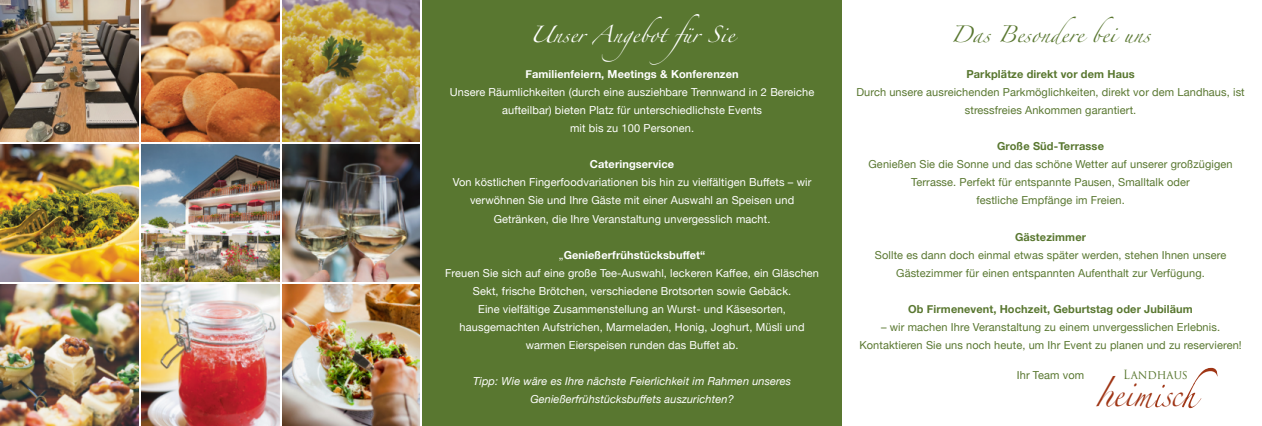
<style>
.page{position:relative;width:1262px;height:426px;background:#fff}
.page>*{position:absolute;margin:0;border:0;box-sizing:border-box;transform-origin:0 0}
.t1{font:24.6px "Zapfino";color:#9f3515;scale:.87 1}
.t2{font:15px "Zapfino";letter-spacing:.01em;color:#fff}
.t3{font:15px "Zapfino";letter-spacing:.01em;color:#597730}
.t4{font:12.3px "Trajan Pro 3";color:#597730;scale:.94 1}
.t5{font:11px/18px "Helvetica Neue";letter-spacing:.01em;color:#fff;text-align:center}
.t6{font:11px/18px "Helvetica Neue";letter-spacing:.01em;color:#597730;text-align:center}
.t7{font:700 11px "Helvetica Neue";letter-spacing:.01em;color:#597730}
.t8{font:italic 11px/18px "Helvetica Neue";letter-spacing:.01em;color:#fff;text-align:center}
.t9{font:700 11px "Helvetica Neue";letter-spacing:.01em;color:#fff}
.s1{font-weight:700}
.s2{font-family:"Snell Roundhand";font-size:43.7px}
</style>
<div class="page">
<img style="left:0;top:0;width:139px;height:141px">
<img style="left:0;top:284px;width:139px;height:141px">
<img style="left:142px;top:144px;width:137px;height:137px">
<img style="left:282px;top:284px;width:137px;height:141px">
<img style="left:142px;top:0;width:137px;height:141px">
<img style="left:0;top:144px;width:139px;height:137px">
<img style="left:142px;top:284px;width:137px;height:141px">
<img style="left:282px;top:144px;width:137px;height:137px">
<img style="left:282px;top:0;width:137px;height:141px">
<div style="left:422px;top:0;width:420px;height:425px;background:#597730"></div>
<svg style="left:1155px;top:394px;width:8px;height:13px"></svg>
<svg style="left:1182px;top:367px;width:36px;height:40px"></svg>
<h2 class="t2" style="left:529px;top:28px;width:206px">Unser Angebot für Sie</h2>
<p class="t9" style="left:525px;top:67px;width:215px">Familienfeiern, Meetings &amp; Konferenzen</p>
<p class="t5" style="left:450px;top:83px;width:366px">Unsere Räumlichkeiten (durch eine ausziehbare Trennwand in 2 Bereiche aufteilbar) bieten Platz für unterschiedlichste Events<br>mit bis zu 100 Personen.</p>
<p class="t9" style="left:590px;top:157px;width:86px">Cateringservice</p>
<p class="t5" style="left:453px;top:173px;width:360px">Von köstlichen Fingerfoodvariationen bis hin zu vielfältigen Buffets – wir verwöhnen Sie und Ihre Gäste mit einer Auswahl an Speisen und<br>Getränken, die Ihre Veranstaltung unvergesslich macht.</p>
<p class="t5" style="left:445px;top:245px;width:375px">„<span class="s1">Genießerfrühstücksbuffet“<br></span>Freuen Sie sich auf eine große Tee-Auswahl, leckeren Kaffee, ein Gläschen Sekt, frische Brötchen, verschiedene Brotsorten sowie Gebäck.<br>Eine vielfältige Zusammenstellung an Wurst- und Käsesorten, hausgemachten Aufstrichen, Marmeladen, Honig, Joghurt, Müsli und warmen Eierspeisen runden das Buffet ab.</p>
<p class="t8" style="left:473px;top:371px;width:320px">Tipp: Wie wäre es Ihre nächste Feierlichkeit im Rahmen unseres<br>Genießerfrühstücksbuffets auszurichten?</p>
<h2 class="t3" style="left:950px;top:28px;width:201px">Das Besondere bei uns</h2>
<p class="t7" style="left:966px;top:67px;width:170px">Parkplätze direkt vor dem Haus</p>
<p class="t6" style="left:856px;top:83px;width:390px">Durch unsere ausreichenden Parkmöglichkeiten, direkt vor dem Landhaus, ist stressfreies Ankommen garantiert.</p>
<p class="t7" style="left:997px;top:139px;width:108px">Große Süd-Terrasse</p>
<p class="t6" style="left:868px;top:155px;width:365px">Genießen Sie die Sonne und das schöne Wetter auf unserer großzügigen<br>Terrasse. Perfekt für entspannte Pausen, Smalltalk oder<br>festliche Empfänge im Freien.</p>
<p class="t7" style="left:1015px;top:229px;width:72px">Gästezimmer</p>
<p class="t6" style="left:874px;top:245px;width:353px">Sollte es dann doch einmal etwas später werden, stehen Ihnen unsere<br>Gästezimmer für einen entspannten Aufenthalt zur Verfügung.</p>
<p class="t7" style="left:908px;top:301px;width:286px">Ob Firmenevent, Hochzeit, Geburtstag oder Jubiläum</p>
<p class="t6" style="left:859px;top:317px;width:384px">– wir machen Ihre Veranstaltung zu einem unvergesslichen Erlebnis.<br>Kontaktieren Sie uns noch heute, um Ihr Event zu planen und zu reservieren!</p>
<p class="t6" style="left:1016px;top:365px;width:69px">Ihr Team vom</p>
<h1 class="t1" style="left:1098px;top:383px;width:97px"><span class="s2">h</span>eim sc</h1>
<p class="t4" style="left:1123px;top:369px;width:70px">Landhaus</p>
</div>
